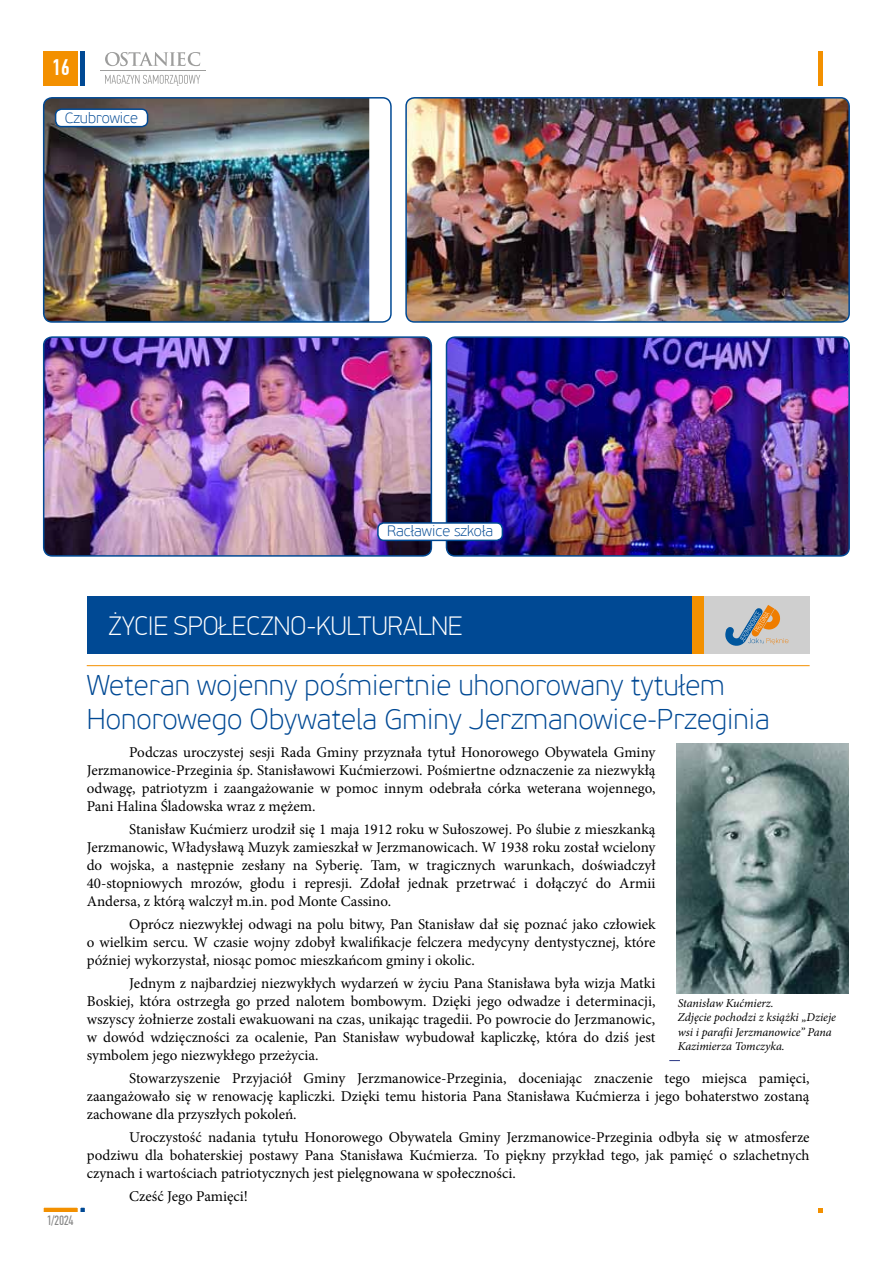
<style>
.page{position:relative;width:893px;height:1263px;background:#fff}
.page>*{position:absolute;margin:0;border:0;box-sizing:border-box;transform-origin:0 0}
.t1{font:100 28.5px/34.2px "PF Beau Sans Pro";color:#004994}
.t2{font:100 27px "PF Din Display Pro";color:#fff}
.t3{font:500 22.5px "PF Din Text Comp Pro";color:#fff}
.t4{font:15px/18px "Minion Pro";color:#000;text-align:justify}
.t5{font:100 15px "PF Beau Sans Pro";color:#004994}
.t6{font:13.5px "PF Din Text Comp Pro";color:#878787}
.t7{font:italic 12px/14.4px "Minion Pro";letter-spacing:-.005em;color:#000}
</style>
<div class="page">
<hr style="left:819px;top:51px;width:4px;height:34px;background:#f39000">
<hr style="left:81px;top:51px;width:4px;height:34px;background:#004994">
<div style="left:44px;top:51px;width:34px;height:34px;background:#f39000"></div>
<svg style="left:819px;top:1208px;width:4px;height:4px"></svg>
<svg style="left:105px;top:75px;width:95px;height:11px"></svg>
<svg style="left:105px;top:52px;width:95px;height:14px"></svg>
<hr style="left:100px;top:70px;width:105px;height:1px;background:#9d9d9c">
<svg style="left:43px;top:1207px;width:42px;height:5px"></svg>
<img style="left:44px;top:98px;width:325px;height:224px">
<div style="left:43px;top:97px;width:349px;height:226px;border:2px solid #004994;border-radius:9px"></div>
<img style="left:408px;top:98px;width:441px;height:222px">
<div style="left:405px;top:97px;width:445px;height:226px;border:2px solid #004994;border-radius:9px"></div>
<img style="left:446px;top:337px;width:401px;height:219px">
<div style="left:446px;top:336px;width:404px;height:221px;border:2px solid #004994;border-radius:9px"></div>
<img style="left:44px;top:337px;width:387px;height:219px">
<div style="left:43px;top:336px;width:389px;height:221px;border:2px solid #004994;border-radius:9px"></div>
<div style="left:56px;top:109px;width:92px;height:18px;background:#fff;border-radius:6px"></div>
<div style="left:55px;top:108px;width:93px;height:19px;border:2px solid #004994;border-radius:6px"></div>
<div style="left:87px;top:597px;width:723px;height:57px;background:#004994"></div>
<div style="left:692px;top:597px;width:12px;height:57px;background:#f39000"></div>
<div style="left:704px;top:597px;width:106px;height:57px;background:#cfcfcf"></div>
<svg style="left:725px;top:605px;width:63px;height:41px"></svg>
<hr style="left:87px;top:665px;width:723px;height:1px;background:#f39000">
<img style="left:677px;top:744px;width:172px;height:250px">
<div style="left:378px;top:523px;width:124px;height:17px;background:#fff;border-radius:6px"></div>
<div style="left:377px;top:522px;width:126px;height:19px;border:2px solid #004994;border-radius:6px"></div>
<h3 class="t3" style="left:52px;top:54px;width:20px">16</h3>
<p class="t5" style="left:65px;top:109px;width:75px">Czubrowice</p>
<p class="t5" style="left:387px;top:523px;width:107px">Racławice szkoła</p>
<p class="t6" style="left:46px;top:1212px;width:29px">1/2024</p>
<h2 class="t2" style="left:108px;top:611px;width:356px">ŻYCIE SPOŁECZNO-KULTURALNE</h2>
<h1 class="t1" style="left:87px;top:668px;width:685px">Weteran wojenny pośmiertnie uhonorowany tytułem<br>Honorowego Obywatela Gminy Jerzmanowice-Przeginia</h1>
<p class="t4" style="left:87px;top:743px;width:570px;text-indent:43px">Podczas uroczystej sesji Rada Gminy przyznała tytuł Honorowego Obywatela Gminy Jerzmanowice-Przeginia śp. Stanisławowi Kućmierzowi. Pośmiertne odznaczenie za niezwykłą odwagę, patriotyzm i zaangażowanie w pomoc innym odebrała córka weterana wojennego, Pani Halina Śladowska wraz z mężem.</p>
<p class="t4" style="left:87px;top:820px;width:570px;text-indent:43px">Stanisław Kućmierz urodził się 1 maja 1912 roku w Sułoszowej. Po ślubie z mieszkanką Jerzmanowic, Władysławą Muzyk zamieszkał w Jerzmanowicach. W 1938 roku został wcielony do wojska, a następnie zesłany na Syberię. Tam, w tragicznych warunkach, doświadczył 40-stopniowych mrozów, głodu i represji. Zdołał jednak przetrwać i dołączyć do Armii Andersa, z którą walczył m.in. pod Monte Cassino.</p>
<p class="t4" style="left:87px;top:915px;width:570px;text-indent:43px">Oprócz niezwykłej odwagi na polu bitwy, Pan Stanisław dał się poznać jako człowiek o wielkim sercu. W czasie wojny zdobył kwalifikacje felczera medycyny dentystycznej, które później wykorzystał, niosąc pomoc mieszkańcom gminy i okolic.</p>
<p class="t4" style="left:87px;top:974px;width:570px;text-indent:43px">Jednym z najbardziej niezwykłych wydarzeń w życiu Pana Stanisława była wizja Matki Boskiej, która ostrzegła go przed nalotem bombowym. Dzięki jego odwadze i determinacji, wszyscy żołnierze zostali ewakuowani na czas, unikając tragedii. Po powrocie do Jerzmanowic, w dowód wdzięczności za ocalenie, Pan Stanisław wybudował kapliczkę, która do dziś jest symbolem jego niezwykłego przeżycia.</p>
<p class="t4" style="left:87px;top:1069px;width:724px;text-indent:43px">Stowarzyszenie Przyjaciół Gminy Jerzmanowice-Przeginia, doceniając znaczenie tego miejsca pamięci, zaangażowało się w renowację kapliczki. Dzięki temu historia Pana Stanisława Kućmierza i jego bohaterstwo zostaną zachowane dla przyszłych pokoleń.</p>
<p class="t4" style="left:87px;top:1128px;width:724px;text-indent:43px">Uroczystość nadania tytułu Honorowego Obywatela Gminy Jerzmanowice-Przeginia odbyła się w atmosferze podziwu dla bohaterskiej postawy Pana Stanisława Kućmierza. To piękny przykład tego, jak pamięć o szlachetnych czynach i wartościach patriotycznych jest pielęgnowana w społeczności.</p>
<p class="t4" style="left:129px;top:1187px;width:120px">Cześć Jego Pamięci!</p>
<p class="t7" style="left:678px;top:996px;width:160px">Stanisław Kućmierz.<br>Zdjęcie pochodzi z książki „Dzieje wsi i parafii Jerzmanowice” Pana<br>Kazimierza Tomczyka.</p>
</div>
